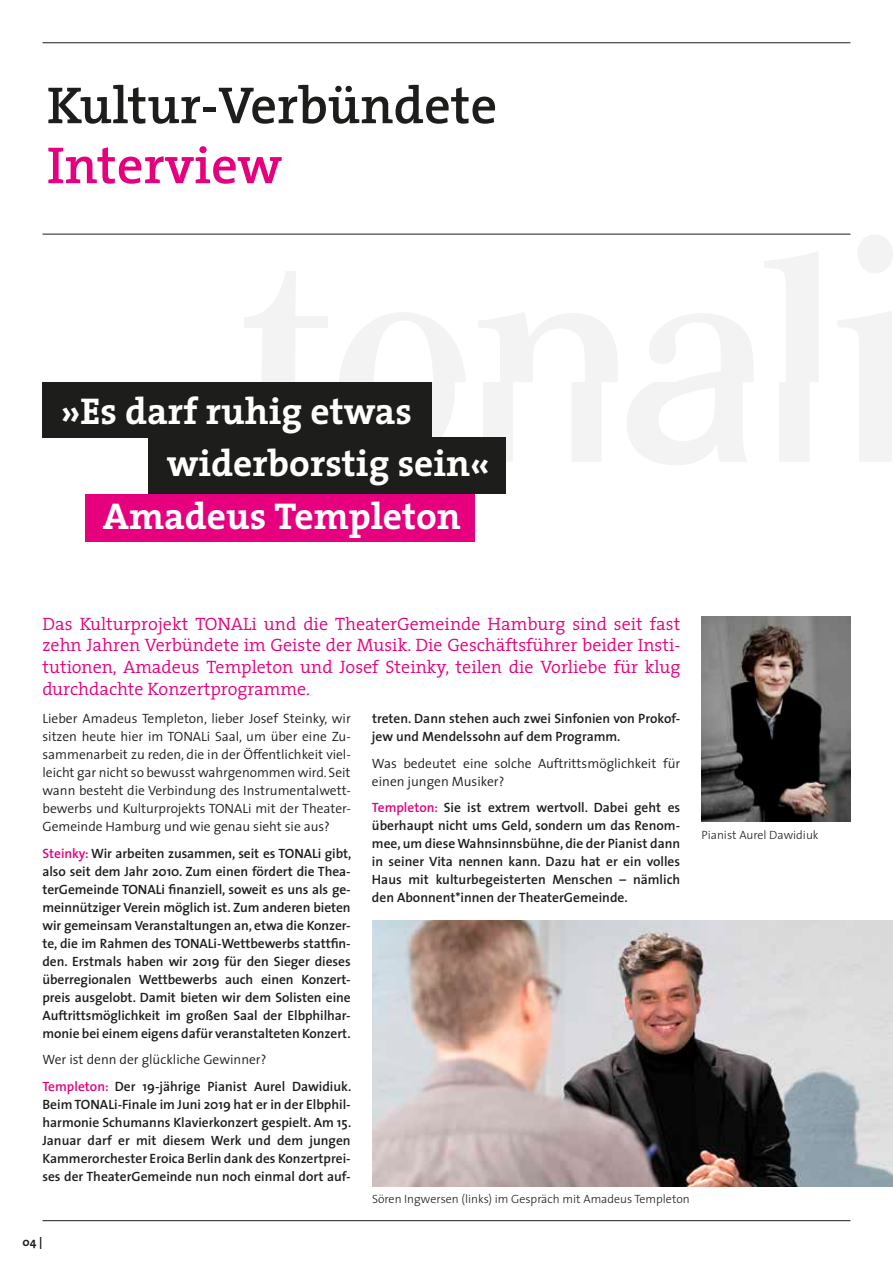
<style>
.page{position:relative;width:893px;height:1263px;background:#fff}
.page>*{position:absolute;margin:0;border:0;box-sizing:border-box;transform-origin:0 0}
.t1{font:600 52.5px "The Serif";color:#1d1d1b}
.t2{font:600 52.5px "The Serif";color:#e6007e}
.t3{font:700 37.5px "The Serif";color:#fff}
.t4{font:300 18px/21.6px "The Serif";color:#e6007e;text-align:justify}
.t5{font:600 13.5px/18px "The Sans";color:#1d1d1b;text-align:justify}
.t6{font:300 13.5px/18px "The Sans";color:#1d1d1b;text-align:justify}
.t7{font:300 12px "The Sans";color:#1d1d1b}
.t8{font:700 12px "The Sans";color:#1d1d1b}
.s1{color:#e6007e}
.s2{font-weight:300}
</style>
<div class="page">
<hr style="left:43px;top:1220px;width:807px;height:1px;background:#1d1d1b">
<svg style="left:627px;top:313px;width:126px;height:152px"></svg>
<svg style="left:838px;top:311px;width:54px;height:150px"></svg>
<div style="left:857px;top:234px;width:36px;height:39px;background:#f3f3f3;border-radius:50%"></div>
<svg style="left:244px;top:271px;width:221px;height:166px"></svg>
<svg style="left:478px;top:312px;width:139px;height:149px"></svg>
<svg style="left:765px;top:252px;width:53px;height:209px"></svg>
<img style="left:702px;top:617px;width:148px;height:204px">
<hr style="left:43px;top:42px;width:807px;height:1px;background:#1d1d1b">
<hr style="left:43px;top:234px;width:807px;height:1px;background:#1d1d1b">
<img style="left:372px;top:921px;width:521px;height:265px">
<div style="left:43px;top:382px;width:389px;height:56px;background:#1d1d1b"></div>
<div style="left:149px;top:437px;width:357px;height:57px;background:#1d1d1b"></div>
<div style="left:85px;top:494px;width:389px;height:48px;background:#e6007e"></div>
<h1 class="t1" style="left:47px;top:62px;width:452px">Kultur-Verbündete</h1>
<h1 class="t2" style="left:47px;top:122px;width:237px">Interview</h1>
<h2 class="t3" style="left:60px;top:380px;width:353px">»Es darf ruhig etwas</h2>
<h2 class="t3" style="left:167px;top:432px;width:325px">widerborstig sein«</h2>
<h2 class="t3" style="left:103px;top:485px;width:360px">Amadeus Templeton</h2>
<p class="t4" style="left:43px;top:612px;width:639px">Das Kulturprojekt TONALi und die TheaterGemeinde Hamburg sind seit fast zehn Jahren Verbündete im Geiste der Musik. Die Geschäftsführer beider Insti&shy;tutionen, Amadeus Templeton und Josef Steinky, teilen die Vorliebe für klug durchdachte Konzertprogramme.</p>
<p class="t6" style="left:43px;top:709px;width:310px">Lieber Amadeus Templeton, lieber Josef Steinky, wir sitzen heute hier im TONALi Saal, um über eine Zu&shy;sammenarbeit zu reden, die in der Öffentlichkeit viel&shy;leicht gar nicht so bewusst wahrgenommen wird. Seit wann besteht die Verbindung des Instrumentalwett&shy;bewerbs und Kulturprojekts TONALi mit der Theater-Gemeinde Hamburg und wie genau sieht sie aus?</p>
<p class="t5" style="left:42px;top:844px;width:310px"><span class="s1">Steinky:</span> Wir arbeiten zusammen, seit es TONALi gibt, also seit dem Jahr 2010. Zum einen fördert die Thea&shy;terGemeinde TONALi finanziell, soweit es uns als ge&shy;meinnütziger Verein möglich ist. Zum anderen bieten wir gemeinsam Veranstaltungen an, etwa die Konzer&shy;te, die im Rahmen des TONALi-Wettbewerbs stattfin&shy;den. Erstmals haben wir 2019 für den Sieger dieses überregionalen Wettbewerbs auch einen Konzert&shy;preis ausgelobt. Damit bieten wir dem Solisten eine Auftrittsmöglichkeit im großen Saal der Elbphilhar&shy;monie bei einem eigens dafür veranstalteten Konzert.</p>
<p class="t5" style="left:42px;top:1046px;width:310px;line-height:26.5px"><span class="s2">Wer ist denn der glückliche Gewinner?<br></span><span class="s1">Templeton:</span> Der 19-jährige Pianist Aurel Dawidiuk.</p>
<p class="t5" style="left:42px;top:1095px;width:310px">Beim TONALi-Finale im Juni 2019 hat er in der Elbphil&shy;harmonie Schumanns Klavierkonzert gespielt. Am 15.<br>Januar darf er mit diesem Werk und dem jungen Kammerorchester Eroica Berlin dank des Konzertprei&shy;ses der TheaterGemeinde nun noch einmal dort auf-</p>
<p class="t5" style="left:372px;top:709px;width:310px">treten. Dann stehen auch zwei Sinfonien von Prokof&shy;jew und Mendelssohn auf dem Programm.</p>
<p class="t6" style="left:372px;top:754px;width:310px">Was bedeutet eine solche Auftrittsmöglichkeit für einen jungen Musiker?</p>
<p class="t5" style="left:372px;top:798px;width:310px"><span class="s1">Templeton:</span> Sie ist extrem wertvoll. Dabei geht es überhaupt nicht ums Geld, sondern um das Renom&shy;mee, um dieseWahnsinnsbühne, die der Pianist dann in seiner Vita nennen kann. Dazu hat er ein volles Haus mit kulturbegeisterten Menschen – nämlich den Abonnent*innen der TheaterGemeinde.</p>
<p class="t8" style="left:22px;top:1232px;width:22px">04 |</p>
<p class="t7" style="left:372px;top:1189px;width:319px">Sören Ingwersen (links) im Gespräch mit Amadeus Templeton</p>
<p class="t7" style="left:702px;top:825px;width:118px">Pianist Aurel Dawidiuk</p>
</div>
